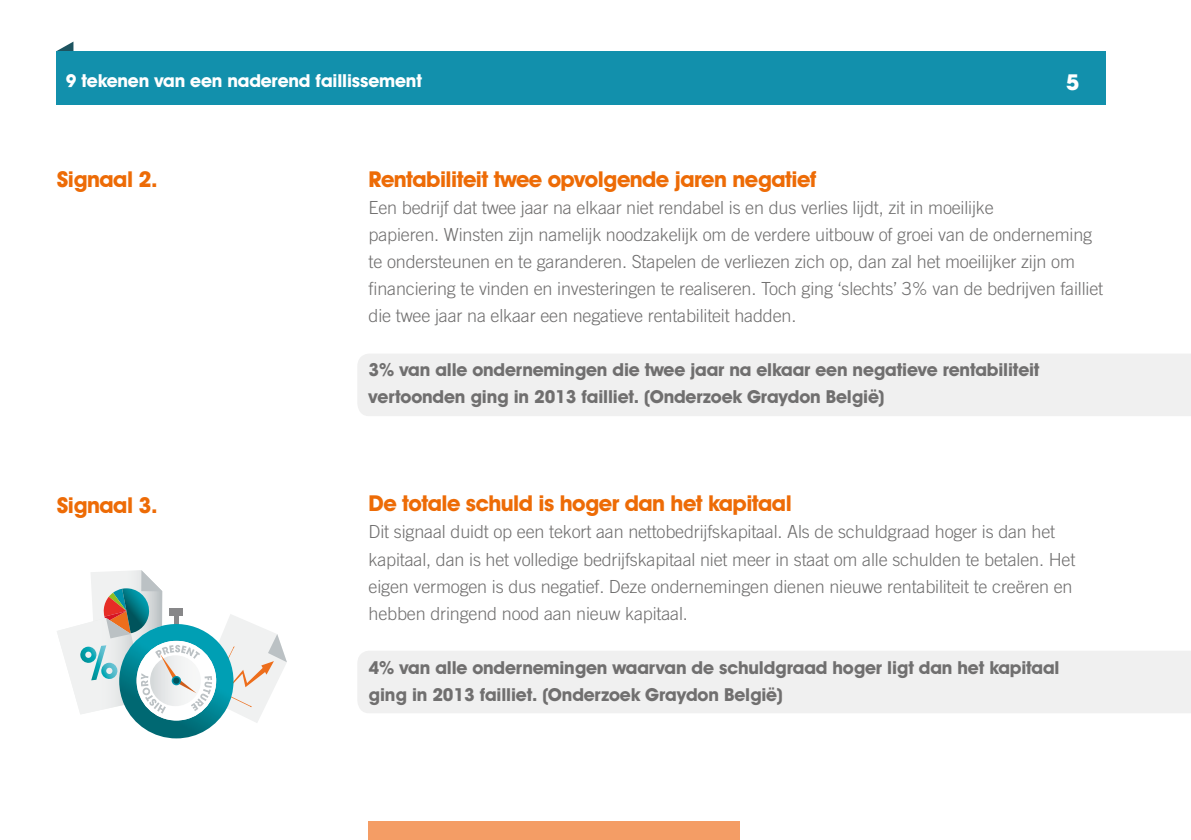
<style>
.page{position:relative;width:1191px;height:840px;background:#fff}
.page>*{position:absolute;margin:0;border:0;box-sizing:border-box;transform-origin:0 0}
.t1{font:700 22px "Avant Garde IT Cby BT";letter-spacing:-.025em;color:#ed6b06}
.t2{font:700 22px "Avant Garde IT Cby BT";color:#fff}
.t3{font:300 18px/27px "Trade Gothic";letter-spacing:-.01em;color:#706f6f}
.t4{font:700 18px/27px "Avant Garde IT Cby BT";letter-spacing:-.01em;color:#706f6f}
.t5{font:700 18px "Avant Garde IT Cby BT";letter-spacing:-.01em;color:#fff}
</style>
<div class="page">
<div style="left:369px;top:821px;width:371px;height:18px;background:#f49d65"></div>
<svg style="left:57px;top:42px;width:16px;height:9px"></svg>
<div style="left:57px;top:51px;width:1049px;height:53px;background:#1290ac"></div>
<div style="left:357px;top:354px;width:834px;height:62px;background:#f0f0f0"></div>
<div style="left:357px;top:651px;width:834px;height:61px;background:#f0f0f0"></div>
<svg style="left:57px;top:570px;width:230px;height:168px"></svg>
<p class="t5" style="left:66px;top:69px;width:358px">9 tekenen van een naderend faillissement</p>
<p class="t2" style="left:1066px;top:68px;width:15px">5</p>
<p class="t1" style="left:57px;top:166px;width:102px">Signaal 2.</p>
<p class="t1" style="left:57px;top:492px;width:102px">Signaal 3.</p>
<p class="t1" style="left:369px;top:166px;width:449px">Rentabiliteit twee opvolgende jaren negatief</p>
<p class="t3" style="left:369px;top:194px;width:736px">Een bedrijf dat twee jaar na elkaar niet rendabel is en dus verlies lijdt, zit in moeilijke<br>papieren. Winsten zijn namelijk noodzakelijk om de verdere uitbouw of groei van de onderneming te ondersteunen en te garanderen. Stapelen de verliezen zich op, dan zal het moeilijker zijn om financiering te vinden en investeringen te realiseren. Toch ging ‘slechts’ 3% van de bedrijven failliet die twee jaar na elkaar een negatieve rentabiliteit hadden.</p>
<p class="t4" style="left:369px;top:356px;width:672px">3% van alle ondernemingen die twee jaar na elkaar een negatieve rentabiliteit vertoonden ging in 2013 failliet. (Onderzoek Graydon België)</p>
<p class="t1" style="left:369px;top:490px;width:424px">De totale schuld is hoger dan het kapitaal</p>
<p class="t3" style="left:369px;top:518px;width:708px">Dit signaal duidt op een tekort aan nettobedrijfskapitaal. Als de schuldgraad hoger is dan het kapitaal, dan is het volledige bedrijfskapitaal niet meer in staat om alle schulden te betalen. Het eigen vermogen is dus negatief. Deze ondernemingen dienen nieuwe rentabiliteit te creëren en hebben dringend nood aan nieuw kapitaal.</p>
<p class="t4" style="left:369px;top:653px;width:692px">4% van alle ondernemingen waarvan de schuldgraad hoger ligt dan het kapitaal ging in 2013 failliet. (Onderzoek Graydon België)</p>
</div>
